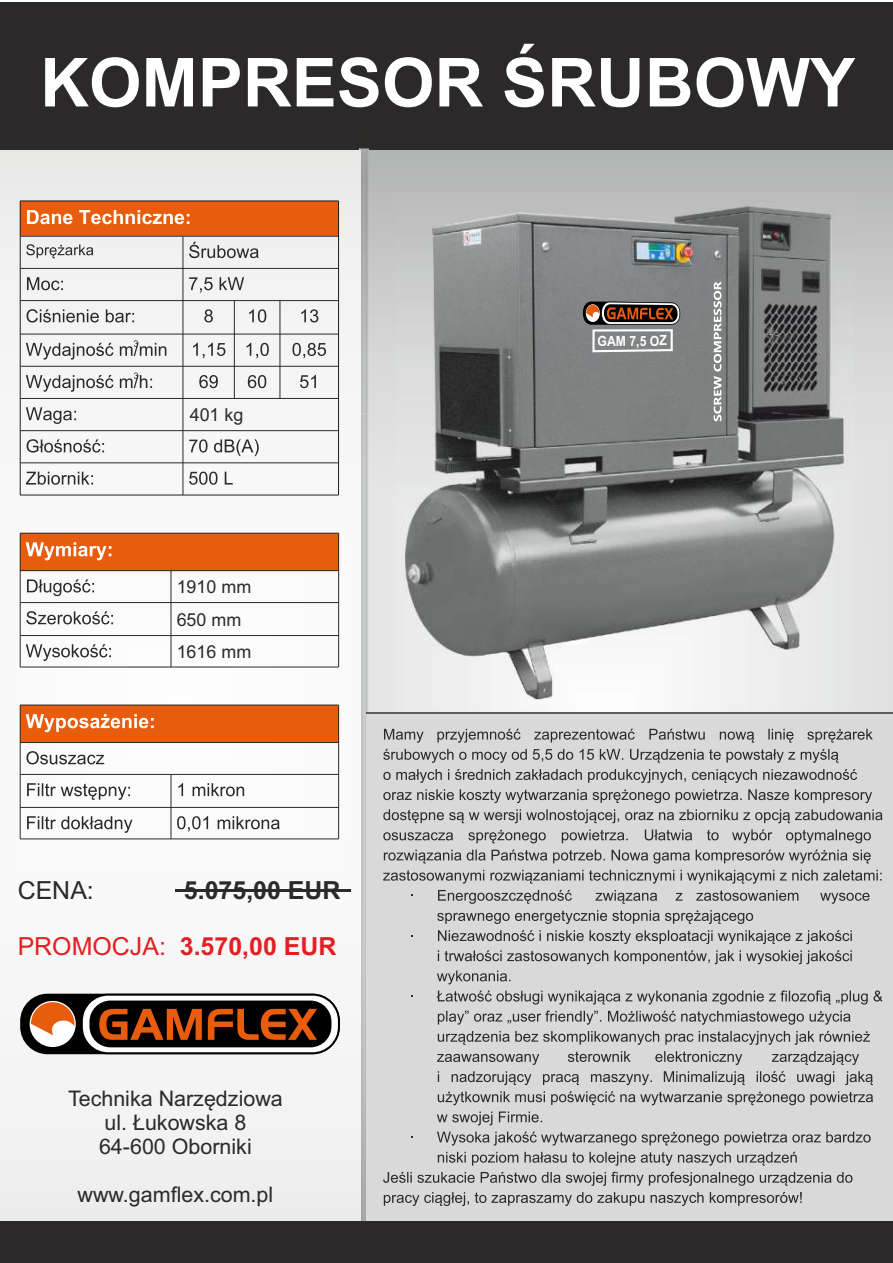
<style>
.page{position:relative;width:893px;height:1263px;background:#fff}
.page>*{position:absolute;margin:0;border:0;box-sizing:border-box;transform-origin:0 0}
.t1{font:700 24.9px "Arial";color:#e31f24}
.t2{font:700 24.9px "Arial";color:#2b2929}
.t3{font:24.9px "Arial";color:#2b2929}
.t4{font:21.45px/24px "Arial";color:#2b2929;text-align:center}
.t5{font:17.85px/32.5px "Arial";color:#2b2929}
.t6{font:700 13.95px "Arial";color:#fff;scale:.87 1}
.s1{font-weight:400}
</style>
<div class="page">
<svg style="left:368px;top:149px;width:525px;height:563px;background:#cacbcb"></svg>
<div style="left:0;top:2px;width:893px;height:147px;background:#2b2929"></div>
<svg style="left:45px;top:44px;width:810px;height:63px"></svg>
<img style="left:360px;top:148px;width:8px;height:1073px">
<div style="left:0;top:149px;width:360px;height:1113px;background:linear-gradient(to right,#f4f4f4,#f5f5f5)"></div>
<div style="left:20px;top:201px;width:319px;height:35px;background:#e85c0d"></div>
<div style="left:20px;top:705px;width:319px;height:37px;background:#e85c0d"></div>
<div style="left:20px;top:533px;width:319px;height:38px;background:#e85c0d"></div>
<svg style="left:27px;top:210px;width:162px;height:14px"></svg>
<svg style="left:26px;top:244px;width:67px;height:14px"></svg>
<svg style="left:189px;top:242px;width:70px;height:16px"></svg>
<svg style="left:27px;top:277px;width:36px;height:13px"></svg>
<svg style="left:189px;top:277px;width:55px;height:16px"></svg>
<svg style="left:27px;top:309px;width:107px;height:13px"></svg>
<svg style="left:204px;top:309px;width:9px;height:13px"></svg>
<svg style="left:249px;top:309px;width:17px;height:13px"></svg>
<svg style="left:301px;top:309px;width:17px;height:13px"></svg>
<svg style="left:26px;top:340px;width:140px;height:20px"></svg>
<svg style="left:193px;top:343px;width:32px;height:15px"></svg>
<svg style="left:247px;top:343px;width:22px;height:15px"></svg>
<svg style="left:292px;top:343px;width:34px;height:15px"></svg>
<svg style="left:26px;top:372px;width:126px;height:20px"></svg>
<svg style="left:199px;top:375px;width:19px;height:13px"></svg>
<svg style="left:248px;top:375px;width:18px;height:13px"></svg>
<svg style="left:300px;top:375px;width:16px;height:13px"></svg>
<svg style="left:26px;top:407px;width:50px;height:17px"></svg>
<svg style="left:27px;top:439px;width:77px;height:14px"></svg>
<svg style="left:189px;top:439px;width:70px;height:17px"></svg>
<svg style="left:26px;top:472px;width:67px;height:13px"></svg>
<svg style="left:189px;top:472px;width:44px;height:13px"></svg>
<hr style="left:20px;top:201px;width:1px;height:294px;background:#1f1c21">
<hr style="left:183px;top:236px;width:1px;height:259px;background:#2b2929">
<hr style="left:234px;top:301px;width:1px;height:97px;background:#2b2929">
<hr style="left:280px;top:301px;width:1px;height:97px;background:#2b2929">
<hr style="left:338px;top:201px;width:1px;height:294px;background:#1f1c21">
<hr style="left:20px;top:495px;width:319px;height:1px;background:#1f1c21">
<hr style="left:20px;top:463px;width:319px;height:1px;background:#2b2929">
<hr style="left:20px;top:430px;width:319px;height:1px;background:#2b2929">
<hr style="left:20px;top:398px;width:319px;height:1px;background:#2b2929">
<hr style="left:20px;top:366px;width:319px;height:1px;background:#2b2929">
<hr style="left:20px;top:334px;width:319px;height:1px;background:#2b2929">
<hr style="left:20px;top:300px;width:319px;height:1px;background:#2b2929">
<hr style="left:20px;top:268px;width:319px;height:1px;background:#2b2929">
<hr style="left:20px;top:236px;width:319px;height:1px;background:#1c5ca6">
<hr style="left:20px;top:201px;width:319px;height:1px;background:#1f1c21">
<svg style="left:26px;top:542px;width:85px;height:18px"></svg>
<svg style="left:27px;top:579px;width:67px;height:17px"></svg>
<svg style="left:26px;top:611px;width:87px;height:13px"></svg>
<svg style="left:26px;top:644px;width:85px;height:17px"></svg>
<hr style="left:20px;top:533px;width:1px;height:134px;background:#2b2929">
<hr style="left:171px;top:571px;width:1px;height:96px;background:#2b2929">
<hr style="left:338px;top:533px;width:1px;height:134px;background:#2b2929">
<hr style="left:20px;top:667px;width:319px;height:1px;background:#2b2929">
<hr style="left:20px;top:635px;width:319px;height:1px;background:#2b2929">
<hr style="left:20px;top:602px;width:319px;height:1px;background:#2b2929">
<hr style="left:20px;top:570px;width:319px;height:1px;background:#2b2929">
<hr style="left:20px;top:533px;width:319px;height:1px;background:#2b2929">
<svg style="left:26px;top:714px;width:128px;height:18px"></svg>
<svg style="left:26px;top:751px;width:78px;height:13px"></svg>
<svg style="left:27px;top:783px;width:103px;height:17px"></svg>
<svg style="left:178px;top:783px;width:66px;height:13px"></svg>
<svg style="left:27px;top:816px;width:105px;height:17px"></svg>
<svg style="left:177px;top:816px;width:103px;height:16px"></svg>
<hr style="left:20px;top:705px;width:1px;height:134px;background:#2b2929">
<hr style="left:171px;top:774px;width:1px;height:65px;background:#2b2929">
<hr style="left:338px;top:705px;width:1px;height:134px;background:#2b2929">
<hr style="left:20px;top:839px;width:319px;height:1px;background:#2b2929">
<hr style="left:20px;top:807px;width:319px;height:1px;background:#2b2929">
<hr style="left:20px;top:774px;width:319px;height:1px;background:#2b2929">
<hr style="left:20px;top:742px;width:319px;height:1px;background:#2b2929">
<hr style="left:20px;top:705px;width:319px;height:1px;background:#2b2929">
<img style="left:396px;top:195px;width:458px;height:514px">
<svg style="left:714px;top:281px;width:7px;height:140px"></svg>
<div style="left:367px;top:714px;width:526px;height:548px;background:#d9d9d9"></div>
<svg style="left:384px;top:729px;width:40px;height:14px"></svg>
<svg style="left:437px;top:729px;width:83px;height:14px"></svg>
<svg style="left:534px;top:729px;width:101px;height:13px"></svg>
<svg style="left:649px;top:729px;width:56px;height:11px"></svg>
<svg style="left:720px;top:731px;width:34px;height:12px"></svg>
<svg style="left:768px;top:729px;width:25px;height:14px"></svg>
<svg style="left:807px;top:729px;width:66px;height:14px"></svg>
<svg style="left:383px;top:749px;width:455px;height:14px"></svg>
<svg style="left:383px;top:769px;width:474px;height:14px"></svg>
<svg style="left:383px;top:789px;width:489px;height:14px"></svg>
<svg style="left:383px;top:809px;width:499px;height:14px"></svg>
<svg style="left:383px;top:832px;width:70px;height:8px"></svg>
<svg style="left:468px;top:830px;width:78px;height:13px"></svg>
<svg style="left:562px;top:829px;width:66px;height:14px"></svg>
<svg style="left:645px;top:829px;width:47px;height:11px"></svg>
<svg style="left:707px;top:830px;width:12px;height:10px"></svg>
<svg style="left:732px;top:829px;width:40px;height:14px"></svg>
<svg style="left:786px;top:829px;width:85px;height:14px"></svg>
<svg style="left:384px;top:849px;width:487px;height:14px"></svg>
<svg style="left:383px;top:870px;width:499px;height:14px"></svg>
<svg style="left:438px;top:890px;width:134px;height:14px"></svg>
<svg style="left:595px;top:890px;width:62px;height:14px"></svg>
<svg style="left:676px;top:893px;width:6px;height:8px"></svg>
<svg style="left:696px;top:890px;width:102px;height:11px"></svg>
<svg style="left:820px;top:893px;width:49px;height:11px"></svg>
<svg style="left:437px;top:910px;width:316px;height:14px"></svg>
<svg style="left:438px;top:930px;width:414px;height:14px"></svg>
<svg style="left:438px;top:950px;width:414px;height:14px"></svg>
<svg style="left:437px;top:970px;width:74px;height:14px"></svg>
<svg style="left:437px;top:990px;width:445px;height:14px"></svg>
<svg style="left:438px;top:1010px;width:412px;height:15px"></svg>
<svg style="left:438px;top:1031px;width:432px;height:14px"></svg>
<svg style="left:437px;top:1054px;width:102px;height:11px"></svg>
<svg style="left:568px;top:1051px;width:63px;height:11px"></svg>
<svg style="left:655px;top:1051px;width:87px;height:14px"></svg>
<svg style="left:772px;top:1051px;width:87px;height:14px"></svg>
<svg style="left:452px;top:1071px;width:79px;height:14px"></svg>
<svg style="left:543px;top:1074px;width:36px;height:11px"></svg>
<svg style="left:591px;top:1074px;width:61px;height:11px"></svg>
<svg style="left:664px;top:1071px;width:81px;height:14px"></svg>
<svg style="left:757px;top:1071px;width:28px;height:11px"></svg>
<svg style="left:797px;top:1071px;width:37px;height:14px"></svg>
<svg style="left:845px;top:1071px;width:28px;height:14px"></svg>
<svg style="left:438px;top:1091px;width:435px;height:14px"></svg>
<svg style="left:437px;top:1111px;width:105px;height:14px"></svg>
<svg style="left:437px;top:1131px;width:434px;height:14px"></svg>
<svg style="left:438px;top:1152px;width:359px;height:14px"></svg>
<svg style="left:383px;top:1172px;width:469px;height:14px"></svg>
<svg style="left:384px;top:1192px;width:418px;height:14px"></svg>
<hr style="left:367px;top:712px;width:526px;height:2px;background:#5c5c5c">
<div style="left:0;top:1221px;width:893px;height:41px;background:#2b2929"></div>
<svg style="left:583px;top:301px;width:97px;height:52px;background:#7f746d"></svg>
<div style="left:20px;top:994px;width:320px;height:60px;background:#000;border-radius:27px"></div>
<div style="left:30px;top:1001px;width:46px;height:46px;background:#fff;border-radius:50%"></div>
<svg style="left:31px;top:1002px;width:43px;height:33px"></svg>
<svg style="left:82px;top:994px;width:258px;height:60px"></svg>
<hr style="left:175px;top:889px;width:175px;height:3px;background:#2b2929">
<p class="t5" style="left:190px;top:400px;width:55px">401 kg</p>
<p class="t5" style="left:177px;top:572px;width:76px">1910 mm<br>650 mm<br>1616 mm</p>
<p class="t3" style="left:18px;top:881px;width:78px">CENA:</p>
<p class="t2" style="left:184px;top:881px;width:158px">5.075,00 EUR</p>
<p class="t1" style="left:18px;top:937px;width:320px"><span class="s1">PROMOCJA:</span> 3.570,00 EUR</p>
<p class="t4" style="left:68px;top:1088px;width:216px">Technika Narzędziowa ul. Łukowska 8<br>64-600 Oborniki</p>
<p class="t4" style="left:78px;top:1184px;width:197px">www.gamflex.com.pl</p>
<p class="t6" style="left:597px;top:336px;width:81px;rotate:-1deg">GAM 7,5 OZ</p>
</div>
